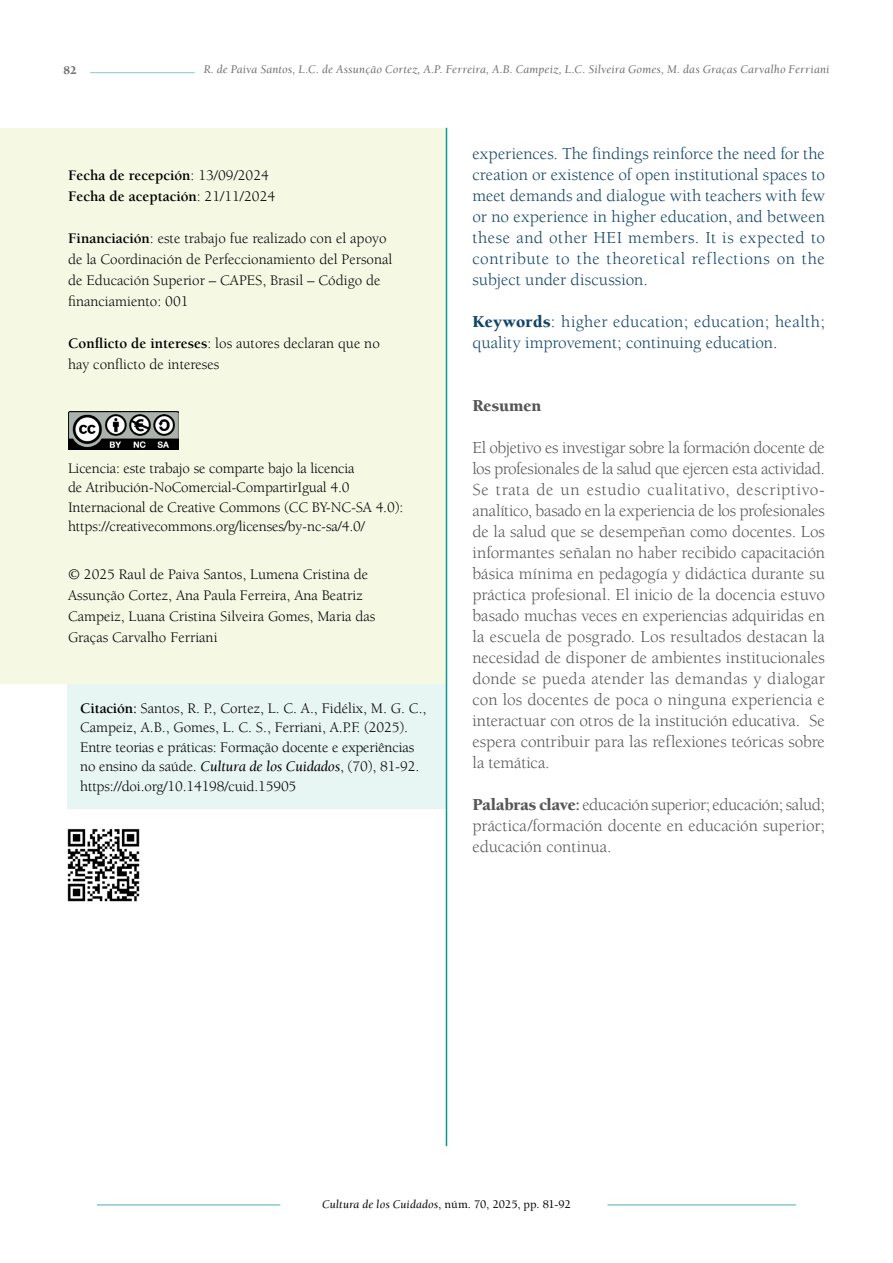
<style>
.page{position:relative;width:893px;height:1263px;background:#fff}
.page>*{position:absolute;margin:0;border:0;box-sizing:border-box;transform-origin:0 0}
.t1{font:17.25px/21px "Berkeley Std";letter-spacing:-.005em;color:#575756;text-align:justify}
.t2{font:17.25px/21px "Berkeley Std";letter-spacing:.01em;color:#124467;text-align:justify}
.t3{font:900 17.25px "Berkeley Std";letter-spacing:.005em;color:#575756}
.t4{font:15px/19.5px "Berkeley Std";color:#000}
.t5{font:700 15px/21px "Berkeley Std";color:#000}
.t6{font:italic 12px "Berkeley Std";letter-spacing:.01em;color:#706f6f}
.t7{font:500 12px "Berkeley Std";color:#000}
.t8{font:900 12px "Berkeley Std";color:#706f6f}
.s1{font-weight:400}
.s2{font-weight:700}
.s3{font-weight:500}
.s4{font-style:italic}
.s5{font-weight:900}
.s6{font-weight:400;font-style:italic}
</style>
<div class="page">
<div style="left:0;top:129px;width:446px;height:555px;background:#f5f9e4"></div>
<div style="left:67px;top:684px;width:380px;height:124px;background:#e7f5f3"></div>
<img style="left:67px;top:828px;width:73px;height:74px">
<img style="left:68px;top:411px;width:111px;height:39px">
<hr style="left:446px;top:128px;width:1px;height:1018px;background:#0d978a">
<hr style="left:90px;top:72px;width:105px;height:1px;background:#86cbc5">
<hr style="left:608px;top:1204px;width:187px;height:1px;background:#86cbc5">
<hr style="left:97px;top:1204px;width:183px;height:1px;background:#86cbc5">
<p class="t8" style="left:64px;top:64px;width:15px">82</p>
<p class="t6" style="left:204px;top:63px;width:627px">R. de Paiva Santos, L.C. de Assunção Cortez, A.P. Ferreira, A.B. Campeiz, L.C. Silveira Gomes, M. das Graças Carvalho Ferriani</p>
<p class="t5" style="left:68px;top:165px;width:209px">Fecha de recepción<span class="s1">: 13/09/2024<br></span>Fecha de aceptación<span class="s1">: 21/11/2024</span></p>
<p class="t4" style="left:68px;top:228px;width:326px;line-height:21px"><span class="s2">Financiación</span>: este trabajo fue realizado con el apoyo de la Coordinación de Perfeccionamiento del Personal de Educación Superior – CAPES, Brasil – Código de financiamiento: 001</p>
<p class="t4" style="left:68px;top:333px;width:313px;line-height:21px"><span class="s2">Conflicto de intereses</span>: los autores declaran que no hay conflicto de intereses</p>
<p class="t4" style="left:68px;top:458px;width:337px">Licencia: este trabajo se comparte bajo la licencia<br>de Atribución-NoComercial-CompartirIgual 4.0<br>Internacional de Creative Commons (CC BY-NC-SA 4.0): https://creativecommons.org/licenses/by-nc-sa/4.0/</p>
<p class="t4" style="left:68px;top:564px;width:309px;line-height:21px">© 2025 Raul de Paiva Santos, Lumena Cristina de Assunção Cortez, Ana Paula Ferreira, Ana Beatriz Campeiz, Luana Cristina Silveira Gomes, Maria das Graças Carvalho Ferriani</p>
<p class="t4" style="left:80px;top:698px;width:348px"><span class="s2">Citación</span><span class="s3">:</span> Santos, R. P., Cortez, L. C. A., Fidélix, M. G. C., Campeiz, A.B., Gomes, L. C. S., Ferriani, A.P.F. (2025).<br>Entre teorias e práticas: Formação docente e experiências no ensino da saúde. <span class="s4">Cultura de los Cuidados</span>, (70), 81-92. https://doi.org/10.14198/cuid.15905</p>
<p class="t2" style="left:472px;top:143px;width:354px">experiences. The findings reinforce the need for the creation or existence of open institutional spaces to meet demands and dialogue with teachers with few or no experience in higher education, and between these and other HEI members. It is expected to contribute to the theoretical reflections on the subject under discussion.</p>
<p class="t2" style="left:472px;top:311px;width:354px"><span class="s5">Keywords</span>: higher education; education; health; quality improvement; continuing education.</p>
<p class="t3" style="left:472px;top:396px;width:70px">Resumen</p>
<p class="t1" style="left:472px;top:437px;width:354px">El objetivo es investigar sobre la formación docente de los profesionales de la salud que ejercen esta actividad.<br>Se trata de un estudio cualitativo, descriptivo&shy;analítico, basado en la experiencia de los profesionales de la salud que se desempeñan como docentes. Los informantes señalan no haber recibido capacitación básica mínima en pedagogía y didáctica durante su práctica profesional. El inicio de la docencia estuvo basado muchas veces en experiencias adquiridas en la escuela de posgrado. Los resultados destacan la necesidad de disponer de ambientes institucionales donde se pueda atender las demandas y dialogar con los docentes de poca o ninguna experiencia e interactuar con otros de la institución educativa. Se espera contribuir para las reflexiones teóricas sobre la temática.</p>
<p class="t1" style="left:472px;top:794px;width:354px"><span class="s5">Palabras clave</span><span class="s2">:</span> educación superior; educación; salud; práctica/formación docente en educación superior; educación continua.</p>
<p class="t7" style="left:322px;top:1197px;width:250px"><span class="s6">Cultura de los Cuidados</span>, núm. 70, 2025, pp. 81-92</p>
</div>
